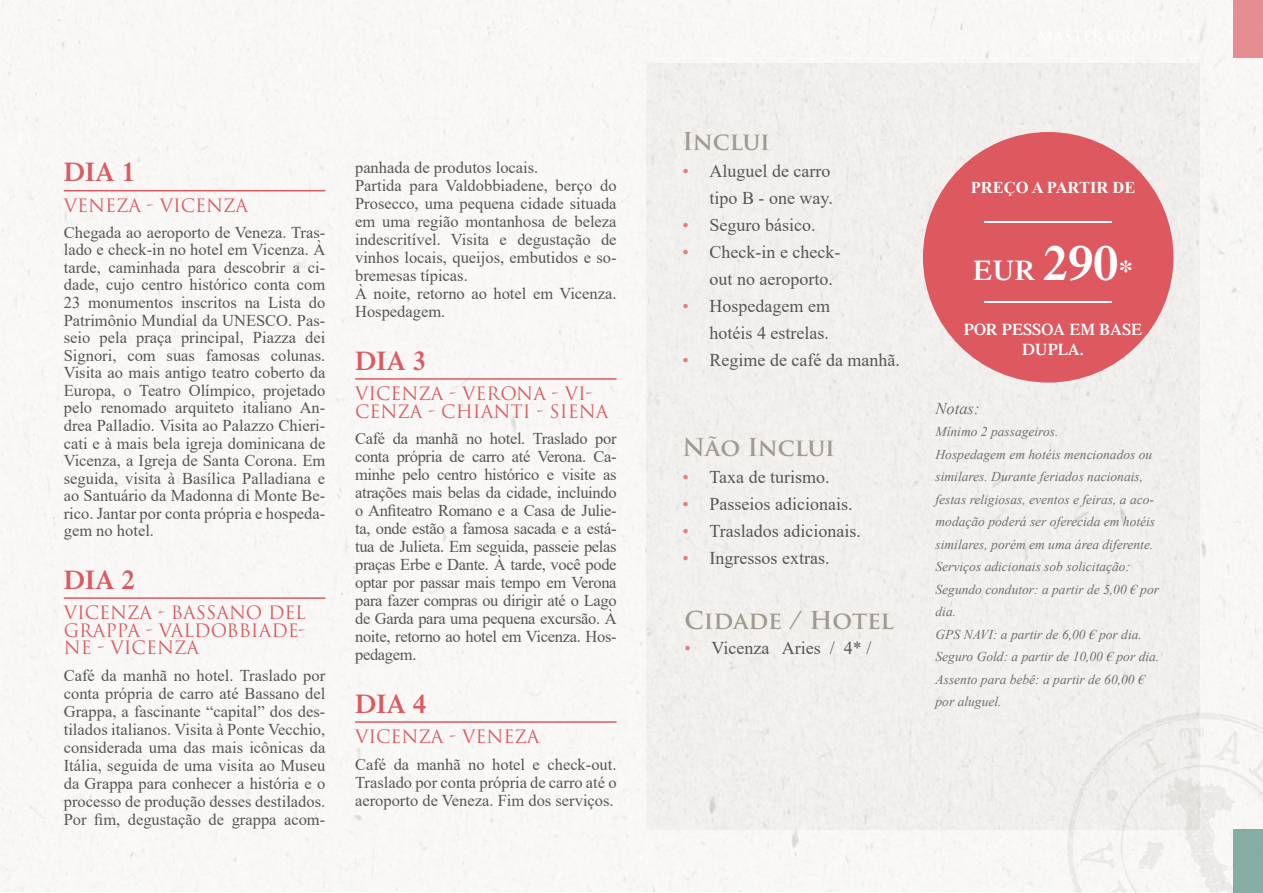
<style>
.page{position:relative;width:1263px;height:893px;background:#fff}
.page>*{position:absolute;margin:0;border:0;box-sizing:border-box;transform-origin:0 0}
.t1{font:600 28.5px "Times LT Std";color:#fff}
.t2{font:600 27px "Times LT Std";color:#dd595f}
.t3{font:700 24px "Trajan Pro";letter-spacing:-.01em;color:#a19a8e}
.t4{font:18px/27px "Times New Roman";color:#575656;text-align:right}
.t5{font:18px/17.5px "Trajan Pro";color:#dd595f}
.t6{font:16.5px/18px "Times New Roman";color:#575656;text-align:justify}
.t7{font:600 16.5px/19.8px "Times LT Std";color:#fff;text-align:center}
.t8{font:700 16.5px "Times New Roman";color:#fff}
.t9{font:italic 16.5px "Times New Roman";color:#6f6f6e}
.t10{font:italic 13.5px/22.5px "Times New Roman";color:#6f6f6e}
.s1{color:#e47e7b}
.s2{font-size:49.5px}
</style>
<div class="page">
<div style="left:1px;top:0;width:1262px;height:892px;background:#f9f7f6"></div>
<img style="left:0;top:0;width:1px;height:893px">
<img style="left:0;top:22px;width:1px;height:424px">
<svg style="left:12px;top:0;width:36px;height:30px"></svg>
<svg style="left:0;top:58px;width:15px;height:15px"></svg>
<svg style="left:25px;top:58px;width:17px;height:15px"></svg>
<svg style="left:7px;top:110px;width:31px;height:8px"></svg>
<svg style="left:0;top:160px;width:20px;height:16px"></svg>
<svg style="left:0;top:257px;width:3px;height:15px"></svg>
<hr style="left:355px;top:378px;width:262px;height:2px;background:#dd595f">
<hr style="left:355px;top:721px;width:262px;height:2px;background:#dd595f">
<hr style="left:64px;top:190px;width:261px;height:1px;background:#dd595f">
<hr style="left:64px;top:597px;width:261px;height:2px;background:#dd595f">
<div style="left:646px;top:64px;width:553px;height:765px;background:#f1efec"></div>
<div style="left:923px;top:132px;width:250px;height:251px;background:#dd595f;border-radius:50%"></div>
<hr style="left:984px;top:221px;width:128px;height:2px;background:#fff">
<hr style="left:984px;top:301px;width:128px;height:1px;background:#fff">
<svg style="left:1067px;top:713px;width:196px;height:180px"></svg>
<div style="left:1233px;top:0;width:30px;height:57px;background:#e68d91"></div>
<div style="left:1233px;top:829px;width:30px;height:64px;background:#86ada4"></div>
<h2 class="t2" style="left:64px;top:156px;width:73px">DIA 1</h2>
<p class="t5" style="left:64px;top:196px;width:186px">VENEZA - VICENZA</p>
<p class="t6" style="left:64px;top:223px;width:263px;line-height:17.5px">Chegada ao aeroporto de Veneza. Tras&shy;lado e check-in no hotel em Vicenza. À tarde, caminhada para descobrir a ci&shy;dade, cujo centro histórico conta com 23 monumentos inscritos na Lista do Patrimônio Mundial da UNESCO. Pas&shy;seio pela praça principal, Piazza dei Signori, com suas famosas colunas.<br>Visita ao mais antigo teatro coberto da Europa, o Teatro Olímpico, projetado pelo renomado arquiteto italiano An&shy;drea Palladio. Visita ao Palazzo Chieri&shy;cati e à mais bela igreja dominicana de Vicenza, a Igreja de Santa Corona. Em seguida, visita à Basílica Palladiana e ao Santuário da Madonna di Monte Be&shy;rico. Jantar por conta própria e hospeda&shy;gem no hotel.</p>
<h2 class="t2" style="left:64px;top:564px;width:73px">DIA 2</h2>
<p class="t5" style="left:64px;top:604px;width:244px;text-align:justify">VICENZA - BASSANO DEL GRAPPA - VALDOBBIADE-NE - VICENZA</p>
<p class="t6" style="left:64px;top:666px;width:263px">Café da manhã no hotel. Traslado por conta própria de carro até Bassano del Grappa, a fascinante “capital” dos des&shy;tilados italianos. Visita à Ponte Vecchio, considerada uma das mais icônicas da Itália, seguida de uma visita ao Museu da Grappa para conhecer a história e o processo de produção desses destilados.<br>Por fim, degustação de grappa acom-</p>
<p class="t6" style="left:355px;top:158px;width:263px;text-align:left">panhada de produtos locais.<br>Partida para Valdobbiadene, berço do<br>Prosecco, uma pequena cidade situada em uma região montanhosa de beleza indescritível. Visita e degustação de vinhos locais, queijos, embutidos e so&shy;bremesas típicas.<br>À noite, retorno ao hotel em Vicenza.<br>Hospedagem.</p>
<h2 class="t2" style="left:355px;top:344px;width:73px">DIA 3</h2>
<p class="t5" style="left:355px;top:385px;width:255px">VICENZA - VERONA - VI-<br>CENZA - CHIANTI - SIENA</p>
<p class="t6" style="left:355px;top:429px;width:263px">Café da manhã no hotel. Traslado por conta própria de carro até Verona. Ca&shy;minhe pelo centro histórico e visite as atrações mais belas da cidade, incluindo o Anfiteatro Romano e a Casa de Julie&shy;ta, onde estão a famosa sacada e a está&shy;tua de Julieta. Em seguida, passeie pelas praças Erbe e Dante. À tarde, você pode optar por passar mais tempo em Verona para fazer compras ou dirigir até o Lago de Garda para uma pequena excursão. À noite, retorno ao hotel em Vicenza. Hos&shy;pedagem.</p>
<h2 class="t2" style="left:355px;top:687px;width:73px">DIA 4</h2>
<p class="t5" style="left:355px;top:728px;width:186px">VICENZA - VENEZA</p>
<p class="t6" style="left:355px;top:754px;width:263px">Café da manhã no hotel e check-out.<br>Traslado por conta própria de carro até o aeroporto de Veneza. Fim dos serviços.</p>
<h3 class="t3" style="left:682px;top:126px;width:89px">Inclui</h3>
<p class="t4" style="left:682px;top:157px;width:152px"><span class="s1">•</span> Aluguel de carro tipo B - one way.</p>
<p class="t4" style="left:682px;top:211px;width:134px"><span class="s1">•</span> Seguro básico.</p>
<p class="t4" style="left:709px;top:238px;width:132px;text-align:left;text-indent:-27px"><span class="s1">•</span> Check-in e check&shy;out no aeroporto.</p>
<p class="t4" style="left:682px;top:292px;width:149px"><span class="s1">•</span> Hospedagem em hotéis 4 estrelas.</p>
<p class="t4" style="left:682px;top:346px;width:219px"><span class="s1">•</span> Regime de café da manhã.</p>
<h3 class="t3" style="left:682px;top:433px;width:154px">Não Inclui</h3>
<p class="t4" style="left:682px;top:463px;width:149px"><span class="s1">•</span> Taxa de turismo.</p>
<p class="t4" style="left:682px;top:490px;width:171px"><span class="s1">•</span> Passeios adicionais.</p>
<p class="t4" style="left:682px;top:517px;width:180px"><span class="s1">•</span> Traslados adicionais.</p>
<p class="t4" style="left:682px;top:544px;width:148px"><span class="s1">•</span> Ingressos extras.</p>
<h3 class="t3" style="left:684px;top:605px;width:211px">Cidade / Hotel</h3>
<p class="t4" style="left:684px;top:634px;width:188px"><span class="s1">•</span> Vicenza Aries / 4* /</p>
<p class="t8" style="left:971px;top:176px;width:166px">PREÇO A PARTIR DE</p>
<h1 class="t1" style="left:973px;top:253px;width:162px">EUR <span class="s2">290</span>*</h1>
<p class="t7" style="left:964px;top:319px;width:180px">POR PESSOA EM BASE<br>DUPLA.</p>
<p class="t9" style="left:935px;top:397px;width:46px">Notas:</p>
<p class="t10" style="left:935px;top:420px;width:225px">Mínimo 2 passageiros.<br>Hospedagem em hotéis mencionados ou similares. Durante feriados nacionais, festas religiosas, eventos e feiras, a aco&shy;modação poderá ser oferecida em hotéis similares, porém em uma área diferente.<br>Serviços adicionais sob solicitação:<br>Segundo condutor: a partir de 5,00 € por dia.<br>GPS NAVI: a partir de 6,00 € por dia.<br>Seguro Gold: a partir de 10,00 € por dia.<br>Assento para bebê: a partir de 60,00 € por aluguel.</p>
</div>
